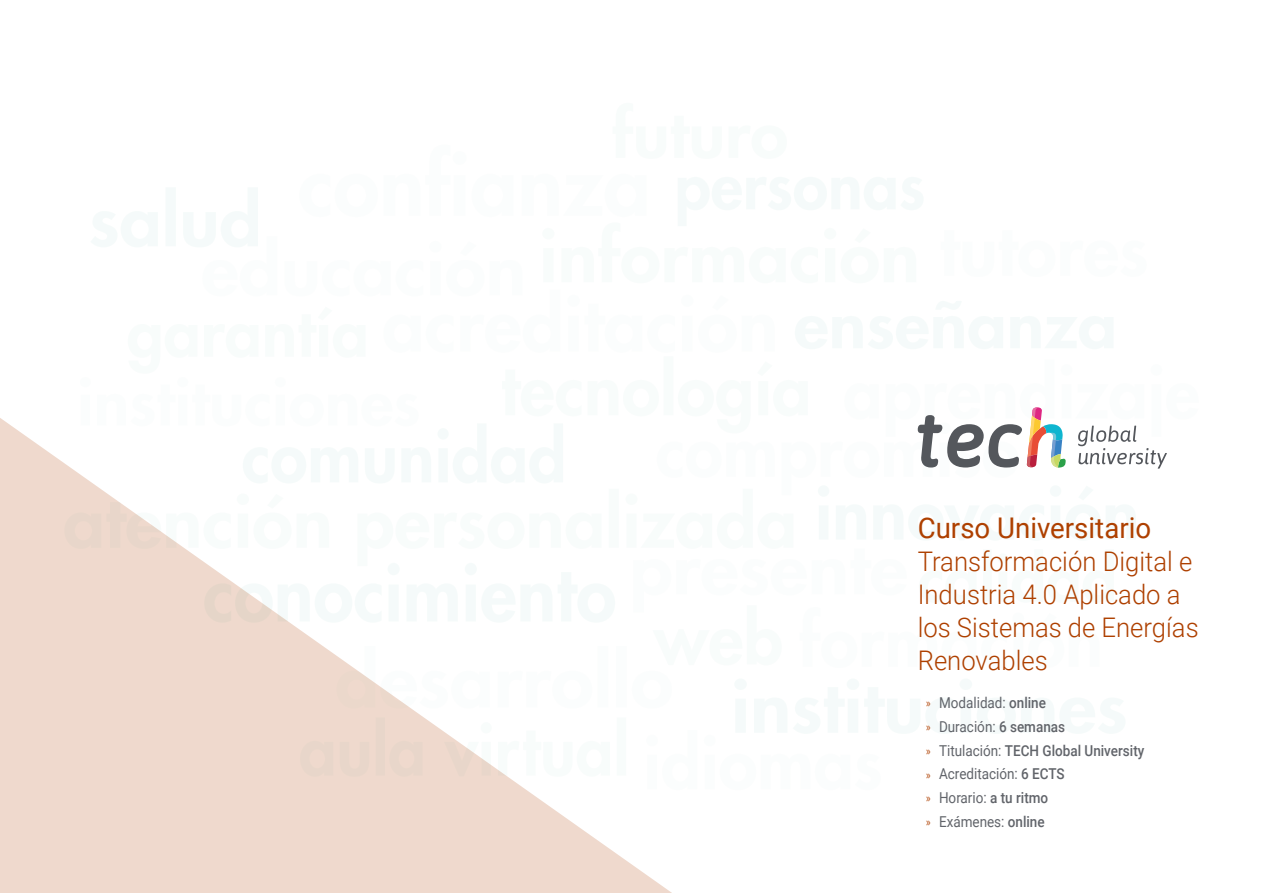
<style>
.page{position:relative;width:1263px;height:893px;background:#fff}
.page>*{position:absolute;margin:0;border:0;box-sizing:border-box;transform-origin:0 0}
.t1{font:28.5px "Roboto";color:#ae4000}
.t2{font:300 27px/33px "Roboto";color:#ae4000;scale:.95 1}
.t3{font:15px/23.7px "Roboto";color:#61646a;scale:.9 1}
.s1{font-family:"Myriad Pro";font-size:12px;color:#ae4000}
.s2{font-weight:500}
</style>
<div class="page">
<svg style="left:0;top:418px;width:672px;height:475px;background:#f0dcd1"></svg>
<svg style="left:64px;top:407px;width:1103px;height:383px"></svg>
<h1 class="t1" style="left:918px;top:508px;width:235px">Curso Universitario</h1>
<h2 class="t2" style="left:918px;top:544px;width:297px">Transformación Digital e<br>Industria 4.0 Aplicado a los Sistemas de Energías<br>Renovables</h2>
<p class="t3" style="left:926px;top:690px;width:244px"><span class="s1">»</span> Modalidad: <span class="s2">online<br></span><span class="s1">»</span> Duración: <span class="s2">6 semanas<br></span><span class="s1">»</span> Titulación: <span class="s2">TECH Global University </span><span class="s1">»</span> Acreditación: <span class="s2">6 ECTS<br></span><span class="s1">»</span> Horario: <span class="s2">a tu ritmo<br></span><span class="s1">»</span> Exámenes: <span class="s2">online</span></p>
</div>
